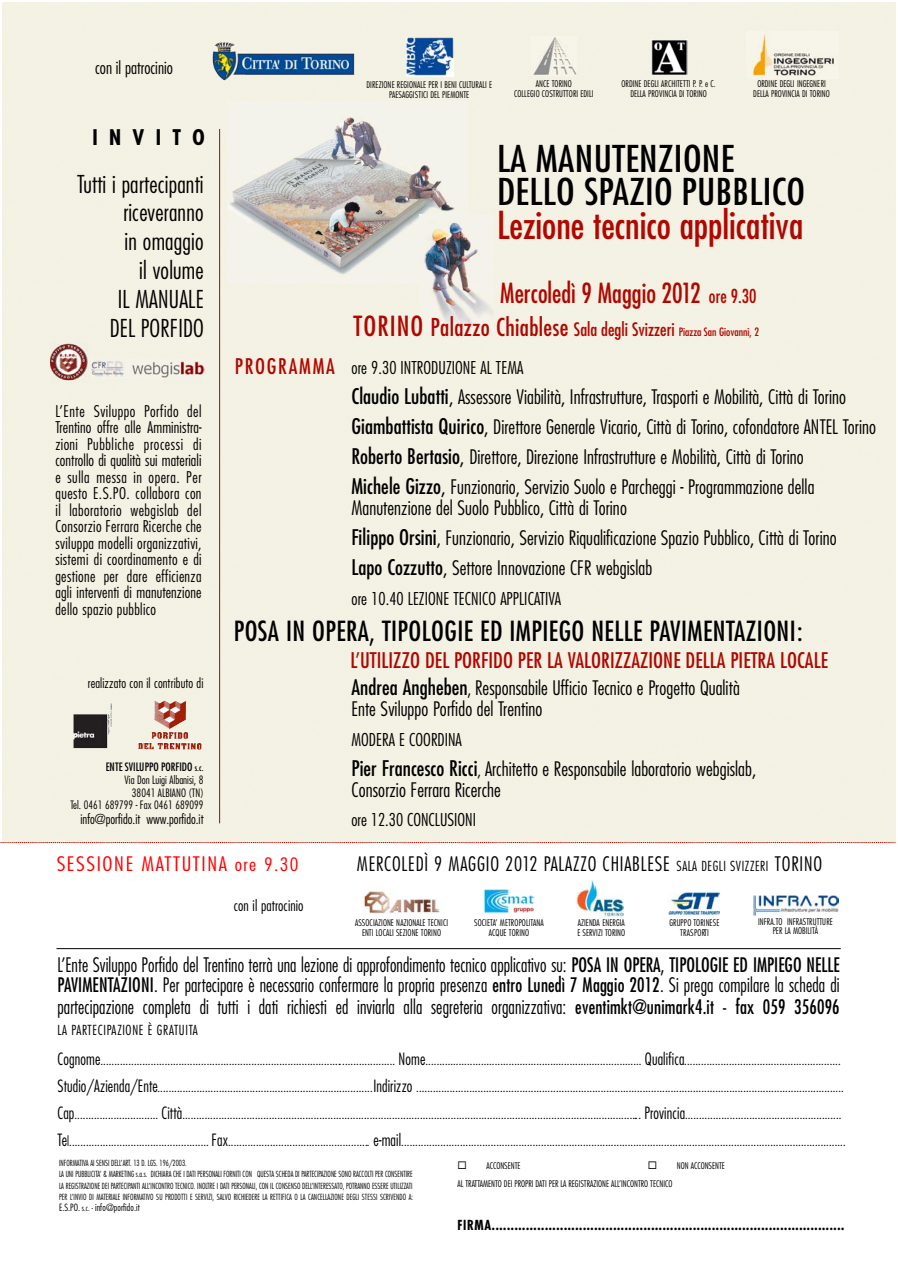
<style>
.page{position:relative;width:898px;height:1273px;background:#fff}
.page>*{position:absolute;margin:0;border:0;box-sizing:border-box;transform-origin:0 0}
.t1{font:condensed 37.5px "Futura";color:#b00700}
.t2{font:condensed 36px/33px "Futura";letter-spacing:.01em;color:#000;scale:1.09 1}
.t3{font:condensed 27px "Futura";letter-spacing:.015em;color:#000}
.t4{font:condensed 27px "Futura";color:#b00700;scale:.95 1}
.t5{font:300 condensed 24px/28.8px "Futura";letter-spacing:.01em;color:#000;text-align:right}
.t6{font:condensed 21px "Futura";letter-spacing:.005em;color:#b00700}
.t7{font:condensed 21px "Futura";letter-spacing:.08em;color:#b00700}
.t8{font:700 condensed 21px "Futura";color:#000}
.t9{font:300 condensed 19.5px/30px "Futura";color:#000}
.t10{font:300 condensed 19.5px/21px "Futura";color:#000;text-align:justify;scale:.93 1}
.t11{font:300 condensed 19.5px "Futura";letter-spacing:.04em;color:#000}
.t12{font:300 condensed 19.5px "Futura";letter-spacing:.07em;color:#f00;scale:1.15 1}
.t13{font:300 condensed 17.25px "Futura";color:#000}
.t14{font:300 condensed 15.75px/16.5px "Futura";letter-spacing:.005em;color:#000;text-align:justify}
.t15{font:300 condensed 15px "Futura";letter-spacing:.01em;color:#000}
.t16{font:300 condensed 13.5px/27px "Futura";color:#000;scale:.95 1}
.t17{font:700 condensed 13.5px "Futura";color:#000;scale:.95 1}
.t18{font:300 condensed 13.5px "Futura";color:#000}
.t19{font:300 condensed 13.5px "Futura";letter-spacing:.04em;color:#000}
.t20{font:300 condensed 11.25px/12.8px "Futura";color:#000;text-align:right}
.t21{font:condensed 11.25px "Futura";color:#b00700}
.t22{font:300 condensed 9.75px "Futura";letter-spacing:.015em;color:#000}
.t23{font:300 condensed 9px/9.8px "Futura";color:#000;text-align:center}
.t24{font:300 condensed 8.25px/11.2px "Futura";color:#000;scale:.92 1}
.s1{font-weight:400}
.s2{font-weight:400;font-size:9px}
.s3{font-size:18.75px}
.s4{font-size:27px}
.s5{font-size:24px}
.s6{font-size:18px}
.s7{font-weight:400;font-size:21px}
.s8{font-size:20.25px}
.s9{font-size:21px}
.s10{font-weight:400;font-size:16.5px}
.s11{font-size:16.5px}
.s12{font-size:13.5px}
.s13{font-size:8.25px}
</style>
<div class="page">
<div style="left:3px;top:2px;width:893px;height:840px;background:#f3f1e3"></div>
<img style="left:73px;top:703px;width:39px;height:45px">
<hr style="left:219px;top:129px;width:1px;height:694px;background:#95100c">
<img style="left:51px;top:342px;width:37px;height:40px">
<img style="left:91px;top:360px;width:114px;height:18px">
<img style="left:155px;top:700px;width:31px;height:29px">
<img style="left:228px;top:102px;width:239px;height:181px">
<img style="left:419px;top:214px;width:74px;height:117px">
<svg style="left:0;top:842px;width:895px;height:1px"></svg>
<hr style="left:57px;top:948px;width:784px;height:1px;background:#000">
<img style="left:668px;top:892px;width:51px;height:22px">
<img style="left:212px;top:41px;width:143px;height:41px">
<img style="left:362px;top:887px;width:78px;height:26px">
<img style="left:651px;top:40px;width:36px;height:35px">
<img style="left:577px;top:881px;width:47px;height:36px">
<img style="left:484px;top:889px;width:50px;height:24px">
<img style="left:532px;top:36px;width:44px;height:39px">
<img style="left:406px;top:37px;width:47px;height:39px">
<img style="left:746px;top:32px;width:92px;height:47px">
<img style="left:753px;top:895px;width:86px;height:20px">
<p class="t13" style="left:95px;top:60px;width:79px">con il patrocinio</p>
<h3 class="t8" style="left:93px;top:128px;width:114px">I N V I T O</h3>
<h3 class="t5" style="left:77px;top:171px;width:128px">Tutti i partecipanti riceveranno<br>in omaggio<br>il volume<br>IL MANUALE<br>D E LP O R F ID O</h3>
<p class="t14" style="left:55px;top:403px;width:148px">L’E n te Sviluppo Porfido del Tre n tin oo ffrea lleA m m in istra - z io n i Pubbliche processi di controllo di qualità sui materiali e sulla messa in opera. Per questo E.S.PO. collabora con il laboratorio webgislab del C o n s o rzio Ferrara Ricerche che sviluppa modelli organizzativi, sistemi di coordinamento e di gestione per dare efficienza agli interventi di manutenzione dello spazio pubblico</p>
<p class="t18" style="left:88px;top:677px;width:117px">realizzato con il contributo di</p>
<p class="t20" style="left:70px;top:761px;width:135px"><span class="s1">ENTE SVILUPPO PORFIDO</span> <span class="s2">s.c.<br></span>Via Don Luigi Albanisi, 8<br>38041 ALBIANO (TN)<br>Tel. 0461 689799 - Fax 0461 689099</p>
<p class="t18" style="left:80px;top:813px;width:125px">info@porfido.it www.porfido.it</p>
<p class="t23" style="left:366px;top:80px;width:127px">DIREZIONE REGIONALE PER I BENI CULTURALI E<br>PAESAGGISTICI DEL PIEMONTE</p>
<p class="t23" style="left:514px;top:80px;width:81px">ANCE TORINO<br>COLLEGIO COSTRUTTORI EDILI</p>
<p class="t23" style="left:621px;top:80px;width:96px">ORDINE DEGLI ARCHITETTI P. P. e C.<br>DELLA PROVINCIA DI T O R IN O</p>
<p class="t23" style="left:753px;top:80px;width:78px">ORDINE DEGLI INGEGNERI<br>DELLA PROVINCIA DI TORINO</p>
<h2 class="t2" style="left:497px;top:145px;width:284px">LA MANUTENZIONE<br>DELLO SPAZIO PUBBLICO</h2>
<h1 class="t1" style="left:497px;top:208px;width:308px">Lezione tecnico applicativa</h1>
<h3 class="t7" style="left:235px;top:356px;width:101px">PROGRAMMA</h3>
<h3 class="t4" style="left:500px;top:280px;width:271px">Mercoledì 9 Maggio 2012 <span class="s3">ore 9.30</span></h3>
<p class="t21" style="left:354px;top:326px;width:407px"><span class="s4">TORINO</span> <span class="s5">Palazzo Chiablese</span> <span class="s6">Sala degli Svizzeri</span> Piazza San Giovanni, 2</p>
<p class="t13" style="left:351px;top:360px;width:174px">ore 9.30 INTRODUZIONE AL TEMA</p>
<p class="t9" style="left:351px;top:383px;width:526px"><span class="s7">Claudio Lubatti</span><span class="s8">,</span> Assessore Viabilità, Infrastrutture, Tra sp o rti e Mobilità, Città di To rin o <span class="s7">Giambattista Quirico</span><span class="s8">,</span> Direttore Generale Vicario, Città di Torino, cofondatore ANTEL To rin o <span class="s7">Roberto Bertasio</span><span class="s9">,</span> Direttore, Direzione Infrastrutture e Mobilità, Città di To rin o<br><span class="s7">Michele Gizzo</span><span class="s9">,</span> Funzionario, Servizio Suolo e Parcheggi - Programmazione della</p>
<h3 class="t9" style="left:351px;top:494px;width:487px">Manutenzione del Suolo Pubblico, Città di To rin o<br><span class="s7">Filippo Orsini</span>, Funzionario, Servizio Riqualificazione Spazio Pubblico, Città di To rin o<br><span class="s7">Lapo Cozzutto</span><span class="s8">,</span> Settore Innovazione CFR webgislab</h3>
<p class="t13" style="left:351px;top:591px;width:211px">ore 10.40 LEZIONE TECNICO APPLICAT IVA</p>
<h3 class="t3" style="left:234px;top:618px;width:570px">POSA IN OPERA, TIPOLOGIE ED IMPIEGO NELLE PAVIMENTAZIONI:</h3>
<h3 class="t6" style="left:350px;top:650px;width:479px">L’UTILIZZO DEL PORFIDO PER LA VALORIZZAZIONE DELLA PIETRA LOCALE</h3>
<h3 class="t9" style="left:351px;top:679px;width:390px;line-height:21px"><span class="s7">Andrea Angheben</span><span class="s10">,</span> Responsabile Ufficio Tecnico e Progetto Qualità<br>Ente Sviluppo Porfido del Tre n tin o</h3>
<p class="t13" style="left:351px;top:732px;width:112px">MODERA E COORDINA</p>
<h3 class="t9" style="left:351px;top:760px;width:406px;line-height:21px"><span class="s7">Pier Francesco Ricci</span><span class="s11">,</span> Architetto e Responsabile laboratorio webgislab,<br>C o n so rzio Ferrara Ricerche</h3>
<p class="t13" style="left:351px;top:812px;width:126px">ore 12.30 CONCLUSIONI</p>
<h3 class="t12" style="left:57px;top:855px;width:212px">SESSIONE MAT T U T I N A <span class="s6">ore 9 . 30</span></h3>
<h3 class="t11" style="left:357px;top:855px;width:467px">MERCOLEDÌ 9 MAGGIO 2012 PALAZZO CHIABLESE <span class="s12">SALA DEGLI SVIZZERI</span> T O R IN O</h3>
<p class="t15" style="left:234px;top:898px;width:71px">con il patrocinio</p>
<p class="t23" style="left:355px;top:918px;width:95px">ASSOCIAZIONE NAZIONALE TECNICI<br>ENTI LOCALI SEZIONE TORINO</p>
<p class="t23" style="left:474px;top:918px;width:71px">S O C IE TA’ METROP O L ITANA<br>ACQUE TORINO</p>
<p class="t23" style="left:577px;top:918px;width:49px;text-align:left">AZIENDA ENERGIA<br>E SERVIZI TORINO</p>
<p class="t23" style="left:758px;top:917px;width:76px">INFRA.TO INFRASTRUTTURE<br>PER LA MOBILITÀ</p>
<p class="t23" style="left:669px;top:918px;width:52px">GRUPPO TORINESE<br>T R A S P O RT I</p>
<p class="t10" style="left:57px;top:955px;width:843px">L’Ente Sviluppo Porfido del Trentino terrà una lezione di approfondimento tecnico applicativo su: <span class="s1">POSA IN OPERA, TIPOLOGIE ED IMPIEGO NELLE PAVIMENTAZIONI</span>. Per partecipare è necessario confermare la propria presenza <span class="s1">entro Lunedì 7 Maggio 2012</span>. Si prega compilare la scheda di p a rtecipazione completa di tutti i dati richiesti ed inviarla alla segreteria organizzativa: <span class="s1">eventimkt@unimark4.it - fax 059 356096</span></p>
<p class="t19" style="left:58px;top:1024px;width:142px">LA PA RT E C IPAZIONE È GRAT U ITA</p>
<p class="t16" style="left:57px;top:1047px;width:831px"><span class="s11">C o g n o m e</span>...................................................................................... ................... <span class="s11">N o m e</span>.............................................................................. <span class="s11">Q u a lifica</span>........................................................<br><span class="s11">S tu d io / A z ie n d a / E n te</span>.............................................................................<span class="s11">Indirizzo</span> .........................................................................................................................................................<br><span class="s11">C a p</span>.............................. <span class="s11">C ittà</span>.................................................................................................................................................................... <span class="s11">P ro v in cia</span>........................................................<br><span class="s11">Te</span>l.................................................. <span class="s11">F a x</span>................................................... <span class="s11">e -m a il</span>...............................................................................................................................................................</p>
<p class="t23" style="left:457px;top:1161px;width:65px">◻ ACCONSENTE</p>
<p class="t24" style="left:59px;top:1158px;width:386px">INFORMATIVA AI SENSI DELL’ART. 13 D. LGS. 196/2003.<br>LA UNI PUBBLICITA’ &amp; MARKETING s.a.s. DICHIARA CHE I DATI PERSONALI FORNITI CON QUESTA SCHEDA DI PARTECIPAZIONE SONO RACCOLTI PER CONSENTIRE LA REGISTRAZIONE DEI PARTECIPANTI ALL’INCONTRO TECNICO. INOLTRE I DATI PERSONALI, CON IL CONSENSO DELL’INTERESSATO, POTRANNO ESSERE UTILIZZATI PER L’INVIO DI MATERIALE INFORMATIVO SU PRODOTTI E SERVIZI, SALVO RICHIEDERE LA RETTIFICA O LA CANCELLAZIONE DEGLI STESSI SCRIVENDO A:</p>
<p class="t22" style="left:59px;top:1203px;width:82px">E.S.PO. <span class="s13">s.c. -</span> in fo @ p o rfid o .it</p>
<p class="t23" style="left:457px;top:1157px;width:269px;line-height:18px;text-align:left;text-indent:190px">◻ NON ACCONSENTE<br>AL TRATTAMENTO DEI PROPRI DATI PER LA REGISTRAZIONE ALL’INCONTRO TECNICO</p>
<p class="t17" style="left:457px;top:1219px;width:409px">F IR M A .............................................................................................</p>
</div>
